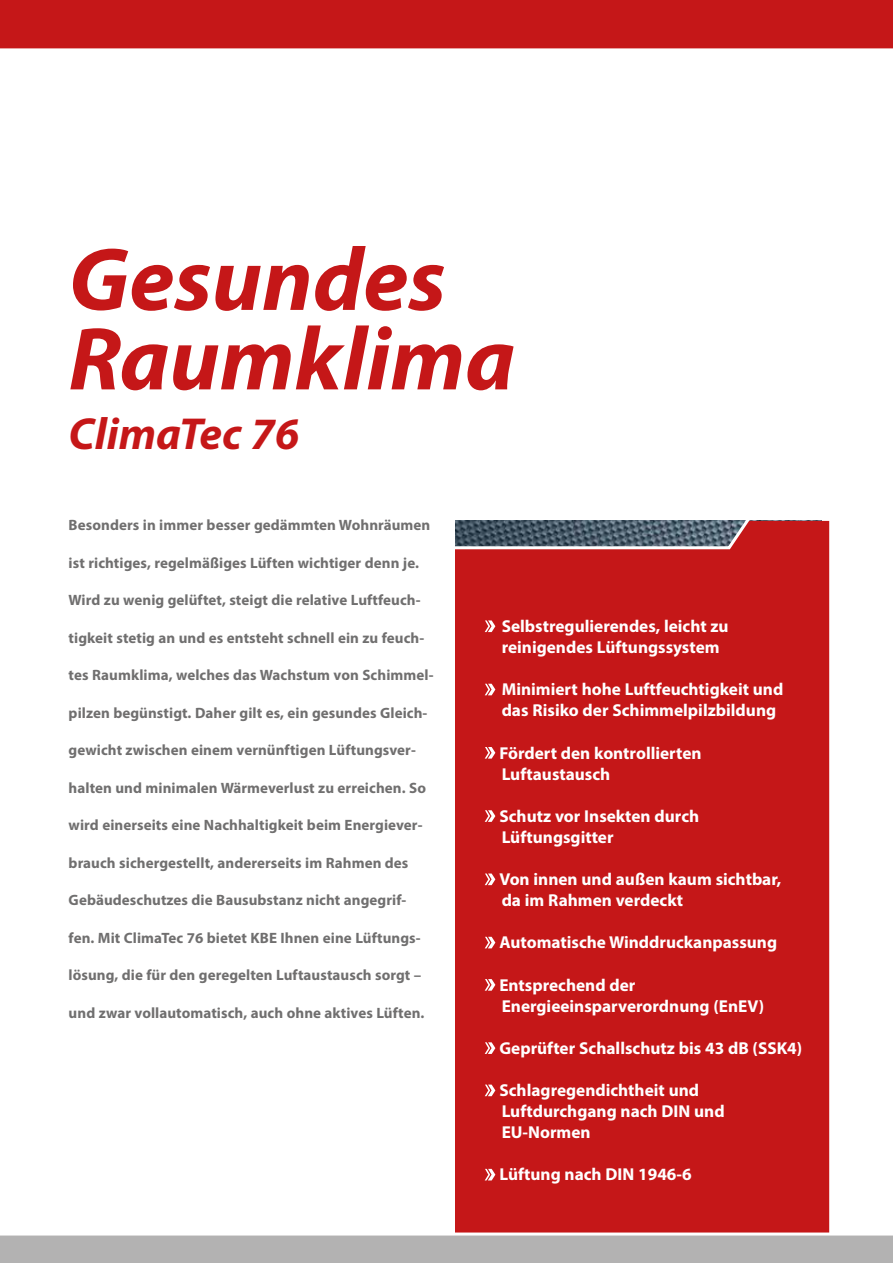
<style>
.page{position:relative;width:893px;height:1263px;background:#fff}
.page>*{position:absolute;margin:0;border:0;box-sizing:border-box;transform-origin:0 0}
.t1{font:italic 700 90px/79.5px "Myriad Pro";color:#c51718}
.t2{font:italic 700 45px "Myriad Pro";color:#c51718}
.t3{font:700 17.25px/21px "Myriad Pro";color:#fff}
.t4{font:700 15px "Myriad Pro";letter-spacing:.005em;color:#706f6f}
</style>
<div class="page">
<div style="left:455px;top:551px;width:374px;height:659px;background:#c51718"></div>
<svg style="left:455px;top:520px;width:375px;height:31px;background:#7b5760"></svg>
<svg style="left:0;top:1210px;width:893px;height:53px"></svg>
<div style="left:0;top:0;width:893px;height:49px;background:#c51718"></div>
<svg style="left:485px;top:620px;width:10px;height:12px"></svg>
<svg style="left:485px;top:684px;width:10px;height:11px"></svg>
<svg style="left:485px;top:747px;width:10px;height:12px"></svg>
<svg style="left:485px;top:810px;width:10px;height:12px"></svg>
<svg style="left:485px;top:873px;width:10px;height:12px"></svg>
<svg style="left:485px;top:937px;width:10px;height:11px"></svg>
<svg style="left:485px;top:979px;width:10px;height:12px"></svg>
<svg style="left:485px;top:1042px;width:10px;height:12px"></svg>
<svg style="left:485px;top:1084px;width:10px;height:12px"></svg>
<svg style="left:485px;top:1169px;width:10px;height:11px"></svg>
<h1 class="t1" style="left:69px;top:237px;width:448px">Gesundes<br>Raumklima</h1>
<h2 class="t2" style="left:69px;top:405px;width:232px">ClimaTec 76</h2>
<p class="t4" style="left:69px;top:515px;width:363px">Besonders in immer besser gedämmten Wohnräumen</p>
<p class="t4" style="left:69px;top:553px;width:352px">ist richtiges, regelmäßiges Lüften wichtiger denn je.</p>
<p class="t4" style="left:69px;top:590px;width:353px">Wird zu wenig gelüftet, steigt die relative Luftfeuch-</p>
<p class="t4" style="left:69px;top:628px;width:357px">tigkeit stetig an und es entsteht schnell ein zu feuch-</p>
<p class="t4" style="left:69px;top:665px;width:366px">tes Raumklima, welches das Wachstum von Schimmel-</p>
<p class="t4" style="left:69px;top:703px;width:360px">pilzen begünstigt. Daher gilt es, ein gesundes Gleich-</p>
<p class="t4" style="left:69px;top:740px;width:349px">gewicht zwischen einem vernünftigen Lüftungsver-</p>
<p class="t4" style="left:69px;top:778px;width:359px">halten und minimalen Wärmeverlust zu erreichen. So</p>
<p class="t4" style="left:69px;top:815px;width:355px">wird einerseits eine Nachhaltigkeit beim Energiever-</p>
<p class="t4" style="left:69px;top:853px;width:341px">brauch sichergestellt, andererseits im Rahmen des</p>
<p class="t4" style="left:69px;top:890px;width:339px">Gebäudeschutzes die Bausubstanz nicht angegrif-</p>
<p class="t4" style="left:69px;top:928px;width:354px">fen. Mit ClimaTec 76 bietet KBE Ihnen eine Lüftungs-</p>
<p class="t4" style="left:69px;top:965px;width:354px">lösung, die für den geregelten Luftaustausch sorgt –</p>
<p class="t4" style="left:69px;top:1003px;width:357px">und zwar vollautomatisch, auch ohne aktives Lüften.</p>
<p class="t3" style="left:502px;top:615px;width:228px">Selbstregulierendes, leicht zu reinigendes Lüftungssystem</p>
<p class="t3" style="left:502px;top:678px;width:283px">Minimiert hohe Luftfeuchtigkeit und das Risiko der Schimmelpilzbildung</p>
<p class="t3" style="left:499px;top:742px;width:204px">Fördert den kontrollierten<br>Luftaustausch</p>
<p class="t3" style="left:499px;top:805px;width:201px">Schutz vor Insekten durch<br>Lüftungsgitter</p>
<p class="t3" style="left:499px;top:868px;width:283px">Von innen und außen kaum sichtbar, da im Rahmen verdeckt</p>
<p class="t3" style="left:499px;top:931px;width:279px">Automatische Winddruckanpassung</p>
<p class="t3" style="left:499px;top:974px;width:266px">Entsprechend der<br>Energieeinsparverordnung (EnEV)</p>
<p class="t3" style="left:499px;top:1037px;width:304px">Geprüfter Schallschutz bis 43 dB (SSK4)</p>
<p class="t3" style="left:499px;top:1079px;width:227px">Schlagregendichtheit und<br>Luftdurchgang nach DIN und<br>EU-Normen</p>
<p class="t3" style="left:499px;top:1163px;width:194px">Lüftung nach DIN 1946-6</p>
</div>
